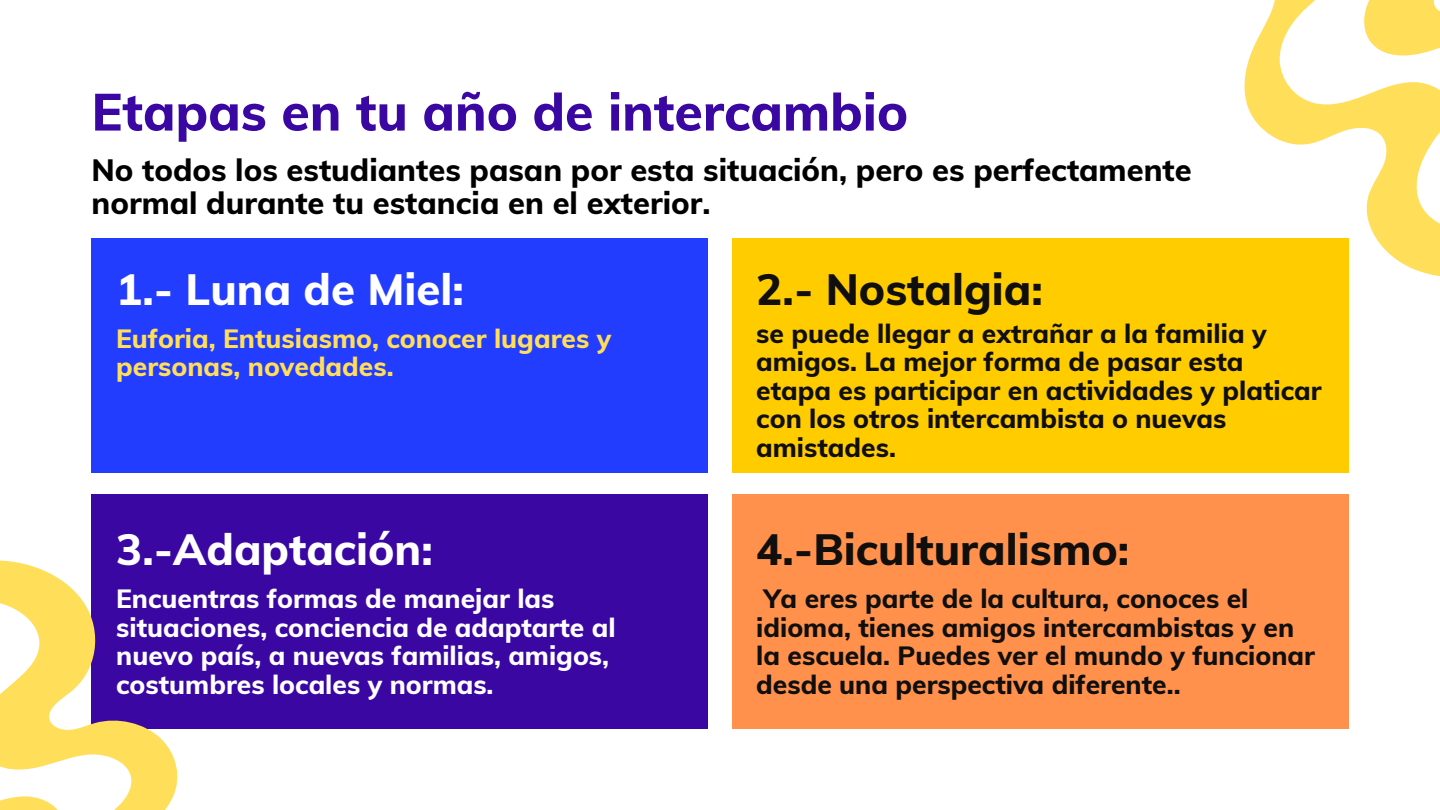
<style>
.page{position:relative;width:1440px;height:810px;background:#fff}
.page>*{position:absolute;margin:0;border:0;box-sizing:border-box;transform-origin:0 0}
.t1{font:800 51.7px "Muli";color:#3a07a3}
.t2{font:800 43.7px "Muli";color:#100f0d}
.t3{font:800 43.7px "Muli";color:#fff}
.t4{font:800 30.8px/33.4px "Muli";color:#000}
.t5{font:800 26.4px/28.6px "Muli";color:#100f0d}
.t6{font:800 26.4px/28.6px "Muli";color:#fff}
.t7{font:800 26.4px/28.6px "Muli";color:#ffde59}
</style>
<div class="page">
<div style="left:732px;top:238px;width:616px;height:235px;background:#fc0"></div>
<div style="left:92px;top:238px;width:616px;height:235px;background:#233dff"></div>
<div style="left:732px;top:494px;width:616px;height:235px;background:#ff914d"></div>
<div style="left:92px;top:494px;width:616px;height:235px;background:#3a07a3"></div>
<svg style="left:1244px;top:0;width:196px;height:282px"></svg>
<svg style="left:0;top:555px;width:178px;height:242px"></svg>
<svg style="left:0;top:626px;width:173px;height:184px"></svg>
<p class="t1" style="left:92px;top:79px;width:818px">Etapas en tu año de intercambio</p>
<p class="t4" style="left:92px;top:153px;width:1102px">No todos los estudiantes pasan por esta situación, pero es perfectamente normal durante tu estancia en el exterior.</p>
<p class="t3" style="left:116px;top:261px;width:349px">1.- Luna de Miel:</p>
<p class="t7" style="left:116px;top:324px;width:497px">Euforia, Entusiasmo, conocer lugares y personas, novedades.</p>
<p class="t2" style="left:756px;top:261px;width:288px">2.- Nostalgia:</p>
<p class="t5" style="left:756px;top:318px;width:567px">se puede llegar a extrañar a la familia y amigos. La mejor forma de pasar esta etapa es participar en actividades y platicar con los otros intercambista o nuevas amistades.</p>
<p class="t3" style="left:116px;top:521px;width:318px">3.-Adaptación:</p>
<p class="t2" style="left:756px;top:521px;width:375px">4.-Biculturalismo:</p>
<p class="t6" style="left:116px;top:584px;width:501px">Encuentras formas de manejar las situaciones, conciencia de adaptarte al nuevo país, a nuevas familias, amigos, costumbres locales y normas.</p>
<p class="t5" style="left:756px;top:584px;width:560px">Ya eres parte de la cultura, conoces el idioma, tienes amigos intercambistas y en la escuela. Puedes ver el mundo y funcionar desde una perspectiva diferente..</p>
</div>
